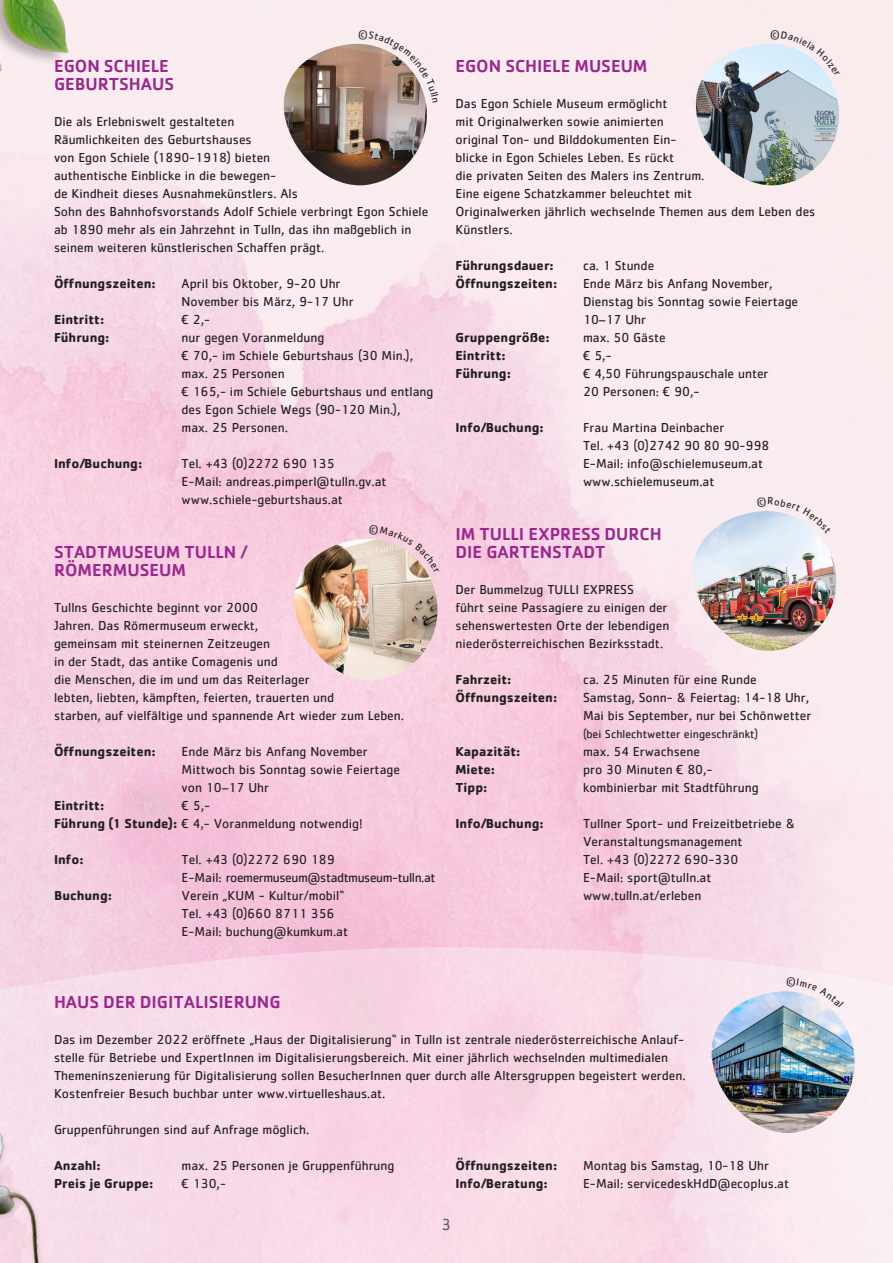
<style>
.page{position:relative;width:893px;height:1263px;background:#fff}
.page>*{position:absolute;margin:0;border:0;box-sizing:border-box;transform-origin:0 0}
.HL_Bieträge{font:500 18px/18px "Cachet Std";color:#9b278e}
.t1{font:16.5px "Cachet Std";color:#636366}
.FT{font:13.5px/18px "Cachet Std";color:#231f20}
.t2{font:700 13.5px "Cachet Std";color:#231f20}
.FT-2{font:13.5px/18px "Cachet Std";letter-spacing:-.03em;color:#231f20}
.t3{font:12px "Cachet Std";color:#231f20}
.s1{font-weight:700}
</style>
<div class="page">
<svg style="left:0;top:947px;width:893px;height:316px;background:#f7dbe8"></svg>
<img style="left:0;top:0;width:89px;height:123px">
<img style="left:0;top:1080px;width:61px;height:183px">
<img style="left:279px;top:30px;width:159px;height:160px">
<svg style="left:691px;top:30px;width:152px;height:160px;background:#b6babf"></svg>
<img style="left:707px;top:977px;width:152px;height:160px">
<img style="left:290px;top:525px;width:152px;height:160px">
<img style="left:689px;top:497px;width:152px;height:158px">
<p class="HL_Bieträge" style="left:54px;top:56px;width:122px">EGON SCHIELE<br>GEBURTSHAUS</p>
<p class="FT" style="left:54px;top:112px;width:376px">Die als Erlebniswelt gestalteten<br>Räumlichkeiten des Geburtshauses<br>von Egon Schiele (1890-1918) bieten<br>authentische Einblicke in die bewegen-<br>de Kindheit dieses Ausnahmekünstlers. Als<br>Sohn des Bahnhofsvorstands Adolf Schiele verbringt Egon Schiele ab 1890 mehr als ein Jahrzehnt in Tulln, das ihn maßgeblich in seinem weiteren künstlerischen Schaffen prägt.</p>
<p class="t2" style="left:54px;top:275px;width:103px">Öffnungszeiten:</p>
<p class="FT" style="left:182px;top:274px;width:160px">April bis Oktober, 9-20 Uhr</p>
<p class="FT" style="left:182px;top:292px;width:174px">November bis März, 9-17 Uhr</p>
<p class="t2" style="left:54px;top:311px;width:52px">Eintritt:</p>
<p class="FT" style="left:182px;top:310px;width:30px">€ 2,-</p>
<p class="t2" style="left:54px;top:329px;width:57px">Führung:</p>
<p class="FT" style="left:182px;top:328px;width:144px">nur gegen Voranmeldung</p>
<p class="FT" style="left:182px;top:346px;width:233px">€ 70,- im Schiele Geburtshaus (30 Min.),</p>
<p class="FT" style="left:182px;top:364px;width:105px">max. 25 Personen</p>
<p class="FT" style="left:182px;top:382px;width:253px">€ 165,- im Schiele Geburtshaus und entlang des Egon Schiele Wegs (90-120 Min.),<br>max. 25 Personen.</p>
<p class="t2" style="left:54px;top:455px;width:90px">Info/Buchung:</p>
<p class="FT" style="left:182px;top:454px;width:155px">Tel. +43 (0)2272 690 135</p>
<p class="FT" style="left:182px;top:472px;width:206px">E-Mail: andreas.pimperl@tulln.gv.at</p>
<p class="FT" style="left:182px;top:490px;width:163px">www.schiele-geburtshaus.at</p>
<p class="HL_Bieträge" style="left:54px;top:542px;width:194px">STADTMUSEUM TULLN /<br>RÖMERMUSEUM</p>
<p class="FT" style="left:54px;top:598px;width:352px">Tullns Geschichte beginnt vor 2000<br>Jahren. Das Römermuseum erweckt,<br>gemeinsam mit steinernen Zeitzeugen<br>in der Stadt, das antike Comagenis und<br>die Menschen, die im und um das Reiterlager<br>lebten, liebten, kämpften, feierten, trauerten und<br>starben, auf vielfältige und spannende Art wieder zum Leben.</p>
<p class="t2" style="left:54px;top:743px;width:103px">Öffnungszeiten:</p>
<p class="FT" style="left:182px;top:742px;width:188px">Ende März bis Anfang November</p>
<p class="FT" style="left:182px;top:760px;width:220px">Mittwoch bis Sonntag sowie Feiertage</p>
<p class="FT" style="left:182px;top:778px;width:89px">von 10–17 Uhr</p>
<p class="t2" style="left:54px;top:797px;width:52px">Eintritt:</p>
<p class="FT" style="left:182px;top:796px;width:30px">€ 5,-</p>
<p class="FT" style="left:54px;top:814px;width:310px"><span class="s1">Führung (1 Stunde):</span> € 4,- Voranmeldung notwendig!</p>
<p class="t2" style="left:54px;top:851px;width:31px">Info:</p>
<p class="FT-2" style="left:182px;top:850px;width:255px">Tel. +43 (0)2272 690 189<br>E-Mail: roemermuseum@stadtmuseum-tulln.at</p>
<p class="t2" style="left:54px;top:887px;width:60px">Buchung:</p>
<p class="FT" style="left:182px;top:886px;width:164px">Verein „KUM - Kultur/mobil“</p>
<p class="FT" style="left:182px;top:904px;width:155px">Tel. +43 (0)660 8711 356</p>
<p class="FT" style="left:182px;top:922px;width:168px">E-Mail: buchung@kumkum.at</p>
<p class="HL_Bieträge" style="left:455px;top:56px;width:194px">EGON SCHIELE MUSEUM</p>
<p class="FT" style="left:455px;top:94px;width:361px">Das Egon Schiele Museum ermöglicht<br>mit Originalwerken sowie animierten<br>original Ton- und Bilddokumenten Ein-<br>blicke in Egon Schieles Leben. Es rückt<br>die privaten Seiten des Malers ins Zentrum.<br>Eine eigene Schatzkammer beleuchtet mit<br>Originalwerken jährlich wechselnde Themen aus dem Leben des Künstlers.</p>
<p class="t2" style="left:455px;top:257px;width:100px">Führungsdauer:</p>
<p class="FT" style="left:583px;top:256px;width:73px">ca. 1 Stunde</p>
<p class="t2" style="left:455px;top:275px;width:103px">Öffnungszeiten:</p>
<p class="FT" style="left:583px;top:274px;width:191px">Ende März bis Anfang November,</p>
<p class="FT" style="left:583px;top:292px;width:217px">Dienstag bis Sonntag sowie Feiertage</p>
<p class="FT" style="left:583px;top:310px;width:65px">10–17 Uhr</p>
<p class="t2" style="left:455px;top:329px;width:96px">Gruppengröße:</p>
<p class="FT" style="left:583px;top:328px;width:84px">max. 50 Gäste</p>
<p class="t2" style="left:455px;top:347px;width:52px">Eintritt:</p>
<p class="FT" style="left:583px;top:346px;width:30px">€ 5,-</p>
<p class="t2" style="left:455px;top:365px;width:57px">Führung:</p>
<p class="FT" style="left:583px;top:364px;width:187px">€ 4,50 Führungspauschale unter<br>20 Personen: € 90,-</p>
<p class="t2" style="left:455px;top:419px;width:90px">Info/Buchung:</p>
<p class="FT" style="left:583px;top:418px;width:143px">Frau Martina Deinbacher</p>
<p class="FT" style="left:583px;top:436px;width:188px">Tel. +43 (0)2742 90 80 90-998</p>
<p class="FT" style="left:583px;top:454px;width:181px">E-Mail: info@schielemuseum.at</p>
<p class="FT" style="left:583px;top:472px;width:133px">www.schielemuseum.at</p>
<p class="HL_Bieträge" style="left:455px;top:524px;width:208px">IM TULLI EXPRESS DURCH<br>DIE GARTENSTADT</p>
<p class="FT" style="left:455px;top:580px;width:215px">Der Bummelzug TULLI EXPRESS<br>führt seine Passagiere zu einigen der sehenswertesten Orte der lebendigen niederösterreichischen Bezirksstadt.</p>
<p class="t2" style="left:455px;top:671px;width:57px">Fahrzeit:</p>
<p class="FT" style="left:583px;top:670px;width:175px">ca. 25 Minuten für eine Runde</p>
<p class="t2" style="left:455px;top:689px;width:103px">Öffnungszeiten:</p>
<p class="FT" style="left:583px;top:688px;width:228px">Samstag, Sonn- &amp; Feiertag: 14-18 Uhr,</p>
<p class="FT" style="left:583px;top:706px;width:230px">Mai bis September, nur bei Schönwetter</p>
<p class="t3" style="left:583px;top:727px;width:177px">(bei Schlechtwetter eingeschränkt)</p>
<p class="t2" style="left:455px;top:743px;width:67px">Kapazität:</p>
<p class="FT" style="left:583px;top:742px;width:118px">max. 54 Erwachsene</p>
<p class="t2" style="left:455px;top:761px;width:41px">Miete:</p>
<p class="FT" style="left:583px;top:760px;width:131px">pro 30 Minuten € 80,-</p>
<p class="t2" style="left:455px;top:779px;width:34px">Tipp:</p>
<p class="FT" style="left:583px;top:778px;width:177px">kombinierbar mit Stadtführung</p>
<p class="t2" style="left:455px;top:815px;width:90px">Info/Buchung:</p>
<p class="FT" style="left:583px;top:814px;width:214px">Tullner Sport- und Freizeitbetriebe &amp;<br>Veranstaltungsmanagement<br>Tel. +43 (0)2272 690-330<br>E-Mail: sport@tulln.at</p>
<p class="FT" style="left:583px;top:886px;width:120px">www.tulln.at/erleben</p>
<p class="HL_Bieträge" style="left:54px;top:992px;width:228px">HAUS DER DIGITALISIERUNG</p>
<p class="FT" style="left:54px;top:1030px;width:633px">Das im Dezember 2022 eröffnete „Haus der Digitalisierung“ in Tulln ist zentrale niederösterreichische Anlauf&shy;stelle für Betriebe und ExpertInnen im Digitalisierungsbereich. Mit einer jährlich wechselnden multimedialen Themeninszenierung für Digitalisierung sollen BesucherInnen quer durch alle Altersgruppen begeistert werden.<br>Kostenfreier Besuch buchbar unter www.virtuelleshaus.at.</p>
<p class="FT" style="left:54px;top:1120px;width:257px">Gruppenführungen sind auf Anfrage möglich.</p>
<p class="t2" style="left:54px;top:1157px;width:48px">Anzahl:</p>
<p class="FT" style="left:182px;top:1156px;width:214px">max. 25 Personen je Gruppenführung</p>
<p class="t2" style="left:54px;top:1175px;width:101px">Preis je Gruppe:</p>
<p class="FT" style="left:182px;top:1174px;width:46px">€ 130,-</p>
<p class="t2" style="left:455px;top:1157px;width:103px">Öffnungszeiten:</p>
<p class="FT" style="left:583px;top:1156px;width:187px">Montag bis Samstag, 10-18 Uhr</p>
<p class="t2" style="left:455px;top:1175px;width:94px">Info/Beratung:</p>
<p class="FT" style="left:583px;top:1174px;width:208px">E-Mail: servicedeskHdD@ecoplus.at</p>
<p class="t1" style="left:442px;top:1214px;width:11px">3</p>
</div>
